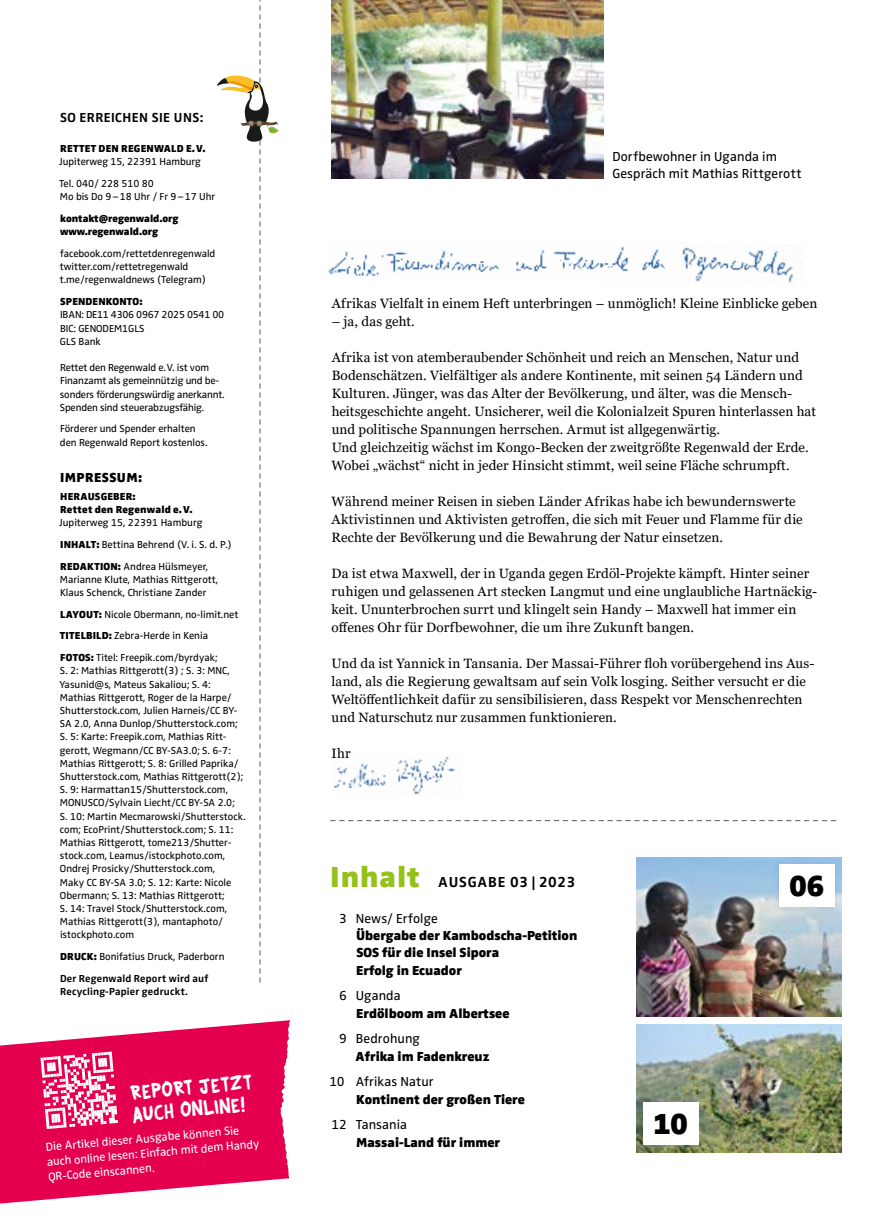
<style>
.page{position:relative;width:893px;height:1221px;background:#fff}
.page>*{position:absolute;margin:0;border:0;box-sizing:border-box;transform-origin:0 0}
.t1{font:900 30px "Zwo Pro";color:#000}
.t2{font:21px/21.8px "Katiki Can";color:#fff}
.t3{font:700 15px "Zwo Pro";letter-spacing:.045em;color:#000}
.t4{font:13.5px/18px "Georgia";letter-spacing:.01em;color:#000}
.t5{font:900 13.5px/17.2px "Zwo Pro";color:#000}
.t6{font:13.5px/17.2px "Zwo Pro";letter-spacing:.005em;color:#000}
.t7{font:700 13.5px "Zwo Pro";letter-spacing:.03em;color:#000}
.t8{font:900 13.5px "Zwo Pro";letter-spacing:.03em;color:#000}
.t9{font:12px/15px "Zwo Pro";color:#fff}
.t10{font:10.5px/13.2px "Zwo Pro";color:#000}
.t11{font:900 10.5px/13.2px "Zwo Pro";letter-spacing:.01em;color:#000}
.t12{font:700 10.5px "Zwo Pro";letter-spacing:.015em;color:#000}
.s1{font-weight:900}
.s2{font-weight:700}
.s3{font-weight:900;font-size:30px;color:#94c11a}
</style>
<div class="page">
<img style="left:637px;top:857px;width:205px;height:159px">
<div style="left:773px;top:858px;width:69px;height:55px;background:#000;opacity:.1"></div>
<div style="left:779px;top:864px;width:55px;height:43px;background:#fff"></div>
<svg style="left:0;top:1020px;width:290px;height:184px;fill:#e5004f"></svg>
<svg style="left:331px;top:820px;width:505px;height:1px"></svg>
<img style="left:332px;top:0;width:272px;height:178px">
<img style="left:637px;top:1024px;width:205px;height:128px">
<div style="left:635px;top:1094px;width:71px;height:59px;background:#000;opacity:.2"></div>
<div style="left:643px;top:1102px;width:55px;height:43px;background:#fff"></div>
<svg style="left:217px;top:0;width:62px;height:982px"></svg>
<svg style="left:40px;top:1051px;width:78px;height:77px"></svg>
<img style="left:333px;top:756px;width:123px;height:39px">
<img style="left:328px;top:246px;width:475px;height:37px">
<p class="t7" style="left:60px;top:107px;width:145px">SO ERREICHEN SIE UNS:</p>
<p class="t11" style="left:60px;top:141px;width:147px">RETTET DEN REGENWALD E.V.</p>
<p class="t10" style="left:59px;top:150px;width:143px;line-height:21.8px">Jupiterweg 15, 22391 Hamburg<br>Tel. 040/ 228 510 80</p>
<p class="t10" style="left:60px;top:189px;width:157px">Mo bis Do 9–18 Uhr / Fr 9–17 Uhr</p>
<p class="t11" style="left:60px;top:211px;width:120px">kontakt@regenwald.org www.regenwald.org</p>
<p class="t10" style="left:60px;top:246px;width:157px">facebook.com/rettetdenregenwald twitter.com/rettetregenwald t.me/regenwaldnews (Telegram)</p>
<p class="t11" style="left:60px;top:294px;width:84px">SPENDENKONTO:</p>
<p class="t10" style="left:60px;top:307px;width:166px">IBAN: DE11 4306 0967 2025 0541 00<br>BIC: GENODEM1GLS<br>GLS Bank</p>
<p class="t10" style="left:60px;top:360px;width:166px">Rettet den Regenwald e.V. ist vom Finanzamt als gemeinnützig und be&shy;sonders förderungswürdig anerkannt.<br>Spenden sind steuerabzugsfähig.</p>
<p class="t10" style="left:60px;top:421px;width:149px">Förderer und Spender erhalten den Regenwald Report kostenlos.</p>
<p class="t8" style="left:60px;top:467px;width:83px">IMPRESSUM:</p>
<p class="t11" style="left:60px;top:488px;width:134px">HERAUSGEBER:<br>Rettet den Regenwald e.V.</p>
<p class="t10" style="left:59px;top:511px;width:174px;line-height:21.8px">Jupiterweg 15, 22391 Hamburg<br><span class="s1">INHALT:</span> Bettina Behrend (V. i. S. d. P.)<br><span class="s1">REDAKTION:</span> Andrea Hülsmeyer,</p>
<p class="t10" style="left:60px;top:572px;width:160px">Marianne Klute, Mathias Rittgerott,<br>Klaus Schenck, Christiane Zander</p>
<p class="t10" style="left:60px;top:602px;width:180px;line-height:21.8px"><span class="s1">LAYOUT:</span> Nicole Obermann, no-limit.net<br><span class="s1">TITELBILD:</span> Zebra-Herde in Kenia<br><span class="s1">FOTOS:</span> Titel: Freepik.com/byrdyak;</p>
<p class="t10" style="left:59px;top:663px;width:188px">S. 2: Mathias Rittgerott(3) ; S. 3: MNC, Yasunid@s, Mateus Sakaliou; S. 4:<br>Mathias Rittgerott, Roger de la Harpe/ Shutterstock.com, Julien Harneis/CC BY-SA 2.0, Anna Dunlop/Shutterstock.com; S. 5: Karte: Freepik.com, Mathias Ritt&shy;gerott, Wegmann/CC BY-SA3.0; S. 6-7:<br>Mathias Rittgerott; S. 8: Grilled Paprika/ Shutterstock.com, Mathias Rittgerott(2); S. 9: Harmattan15/Shutterstock.com, MONUSCO/Sylvain Liecht/CC BY-SA 2.0;<br>S. 10: Martin Mecmarowski/Shutterstock. com; EcoPrint/Shutterstock.com; S. 11:<br>Mathias Rittgerott, tome213/Shutter&shy;stock.com, Leamus/istockphoto.com, Ondrej Prosicky/Shutterstock.com,<br>Maky CC BY-SA 3.0; S. 12: Karte: Nicole Obermann; S. 13: Mathias Rittgerott;<br>S. 14: Travel Stock/Shutterstock.com, Mathias Rittgerott(3), mantaphoto/ istockphoto.com</p>
<p class="t10" style="left:60px;top:945px;width:166px;line-height:21.8px"><span class="s1">DRUCK:</span> Bonifatius Druck, Paderborn<br><span class="s2">Der Regenwald Report wird auf</span></p>
<p class="t12" style="left:60px;top:983px;width:129px">Recycling-Papier gedruckt.</p>
<h2 class="t2" style="left:130px;top:1079px;width:123px;rotate:-5deg">REPORT JETZT<br>AUCH ONLINE!</h2>
<p class="t9" style="left:45px;top:1138px;width:215px;rotate:-5deg">Die Artikel dieser Ausgabe können Sie auch online lesen: Einfach mit dem Handy<br>QR-Code einscannen.</p>
<p class="t6" style="left:612px;top:147px;width:191px">Dorfbewohner in Uganda im<br>Gespräch mit Mathias Rittgerott</p>
<p class="t4" style="left:332px;top:294px;width:487px">Afrikas Vielfalt in einem Heft unterbringen – unmöglich! Kleine Einblicke geben</p>
<p class="t4" style="left:332px;top:312px;width:85px">– ja, das geht.</p>
<p class="t4" style="left:332px;top:348px;width:486px">Afrika ist von atemberaubender Schönheit und reich an Menschen, Natur und Bodenschätzen. Vielfältiger als andere Kontinente, mit seinen 54 Ländern und Kulturen. Jünger, was das Alter der Bevölkerung, und älter, was die Mensch&shy;heitsgeschichte angeht. Unsicherer, weil die Kolonialzeit Spuren hinterlassen hat und politische Spannungen herrschen. Armut ist allgegenwärtig.<br>Und gleichzeitig wächst im Kongo-Becken der zweitgrößte Regenwald der Erde.<br>Wobei „wächst“ nicht in jeder Hinsicht stimmt, weil seine Fläche schrumpft.</p>
<p class="t4" style="left:332px;top:492px;width:473px">Während meiner Reisen in sieben Länder Afrikas habe ich bewundernswerte<br>Aktivistinnen und Aktivisten getroffen, die sich mit Feuer und Flamme für die<br>Rechte der Bevölkerung und die Bewahrung der Natur einsetzen.</p>
<p class="t4" style="left:332px;top:564px;width:487px">Da ist etwa Maxwell, der in Uganda gegen Erdöl-Projekte kämpft. Hinter seiner ruhigen und gelassenen Art stecken Langmut und eine unglaubliche Hartnäckig&shy;keit. Ununterbrochen surrt und klingelt sein Handy – Maxwell hat immer ein offenes Ohr für Dorfbewohner, die um ihre Zukunft bangen.</p>
<p class="t4" style="left:332px;top:654px;width:484px">Und da ist Yannick in Tansania. Der Massai-Führer floh vorübergehend ins Aus&shy;land, als die Regierung gewaltsam auf sein Volk losging. Seither versucht er die Weltöffentlichkeit dafür zu sensibilisieren, dass Respekt vor Menschenrechten und Naturschutz nur zusammen funktionieren.</p>
<p class="t4" style="left:332px;top:744px;width:21px">Ihr</p>
<h3 class="t3" style="left:330px;top:870px;width:247px"><span class="s3">Inhalt</span> AUSGABE 03 | 2023</h3>
<p class="t6" style="left:339px;top:908px;width:100px">3 News/ Erfolge</p>
<p class="t5" style="left:356px;top:925px;width:223px">Übergabe der Kambodscha-Petition<br>SOS für die Insel Sipora<br>Erfolg in Ecuador</p>
<p class="t6" style="left:339px;top:986px;width:63px">6 Uganda</p>
<p class="t5" style="left:356px;top:1003px;width:155px">Erdölboom am Albertsee</p>
<p class="t6" style="left:339px;top:1029px;width:82px">9 Bedrohung</p>
<p class="t5" style="left:356px;top:1046px;width:135px">Afrika im Fadenkreuz</p>
<p class="t6" style="left:329px;top:1072px;width:106px">10 Afrikas Natur</p>
<p class="t5" style="left:356px;top:1089px;width:170px">Kontinent der großen Tiere</p>
<p class="t6" style="left:331px;top:1115px;width:77px">12 Tansania</p>
<p class="t5" style="left:356px;top:1132px;width:146px">Massai-Land für immer</p>
<h1 class="t1" style="left:653px;top:1100px;width:36px">10</h1>
<h1 class="t1" style="left:790px;top:862px;width:36px">06</h1>
</div>
